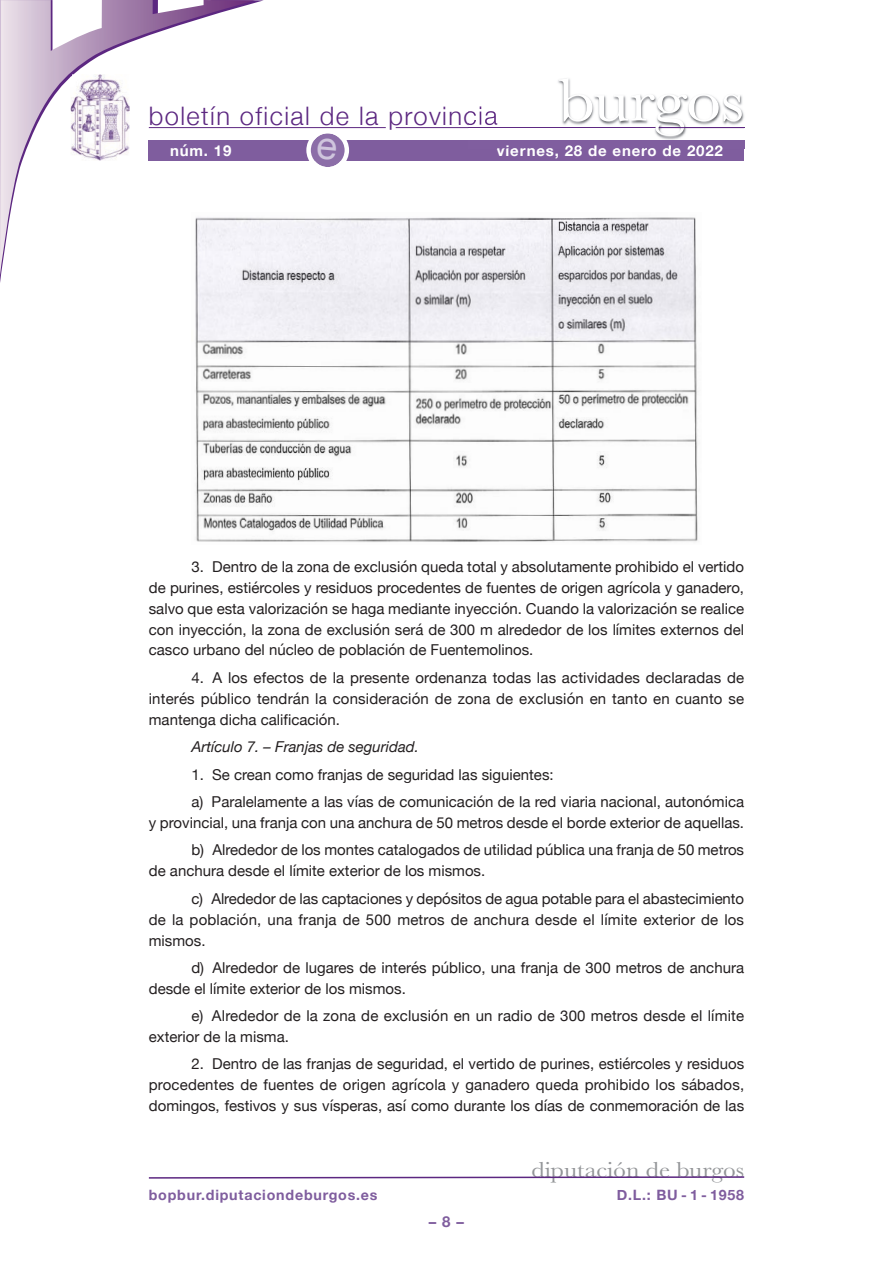
<style>
.page{position:relative;width:893px;height:1263px;background:#fff}
.page>*{position:absolute;margin:0;border:0;box-sizing:border-box;transform-origin:0 0}
.t1{font:63px "Baskerville";letter-spacing:-.01em;color:#fff;scale:1.12 1}
.t2{font:300 25.5px "Helvetica Neue";letter-spacing:.055em;color:#5c2781}
.t3{font:22.5px "Baskerville";color:#939598;scale:1.12 1}
.t4{font:15px/21px "Helvetica Neue";color:#231f20}
.t5{font:italic 15px "Helvetica Neue";color:#231f20}
.t6{font:700 15px "Helvetica Neue";letter-spacing:.055em;color:#fff}
.t7{font:700 15px "Helvetica Neue";color:#7f5d9e}
.t8{font:700 14.25px "Helvetica Neue";letter-spacing:.055em;color:#7f5d9e}
</style>
<div class="page">
<hr style="left:396px;top:127px;width:348px;height:1px;background:#5c2781">
<hr style="left:149px;top:127px;width:237px;height:1px;background:#5c2781">
<svg style="left:0;top:0;width:255px;height:275px"></svg>
<div style="left:149px;top:140px;width:595px;height:20px;background:#7f5d9e"></div>
<svg style="left:148px;top:1176px;width:597px;height:3px"></svg>
<img style="left:468px;top:78px;width:277px;height:71px">
<img style="left:468px;top:127px;width:191px;height:1px">
<img style="left:468px;top:140px;width:276px;height:9px">
<img style="left:497px;top:145px;width:61px;height:4px">
<hr style="left:659px;top:127px;width:85px;height:1px;background:#5c2781">
<img style="left:71px;top:74px;width:59px;height:87px">
<img style="left:191px;top:213px;width:507px;height:329px">
<svg style="left:306px;top:133px;width:43px;height:34px"></svg>
<h2 class="t2" style="left:149px;top:100px;width:350px">boletín oficial de la provincia</h2>
<h1 class="t1" style="left:558px;top:64px;width:168px">burgos</h1>
<p class="t6" style="left:170px;top:141px;width:63px">núm. 19</p>
<p class="t6" style="left:497px;top:141px;width:227px">viernes, 28 de enero de 2022</p>
<p class="t4" style="left:149px;top:555px;width:597px;text-align:justify;text-indent:43px">3. Dentro de la zona de exclusión queda total y absolutamente prohibido el vertido de purines, estiércoles y residuos procedentes de fuentes de origen agrícola y ganadero, salvo que esta valorización se haga mediante inyección. Cuando la valorización se realice con inyección, la zona de exclusión será de 300 m alrededor de los límites externos del casco urbano del núcleo de población de Fuentemolinos.</p>
<p class="t4" style="left:149px;top:667px;width:597px;text-align:justify;text-indent:43px">4. A los efectos de la presente ordenanza todas las actividades declaradas de interés público tendrán la consideración de zona de exclusión en tanto en cuanto se mantenga dicha calificación.</p>
<p class="t5" style="left:191px;top:738px;width:229px">Artículo 7. – Franjas de seguridad.</p>
<p class="t4" style="left:191px;top:760px;width:554px;line-height:27.3px">1. Se crean como franjas de seguridad las siguientes:<br>a) Paralelamente a las vías de comunicación de la red viaria nacional, autonómica</p>
<p class="t4" style="left:149px;top:809px;width:597px;line-height:27.3px;text-align:right">y provincial, una franja con una anchura de 50 metros desde el borde exterior de aquellas. b) Alrededor de los montes catalogados de utilidad pública una franja de 50 metros</p>
<p class="t4" style="left:191px;top:857px;width:554px;line-height:27.3px;text-indent:-43px">de anchura desde el límite exterior de los mismos.<br>c) Alrededor de las captaciones y depósitos de agua potable para el abastecimiento</p>
<p class="t4" style="left:149px;top:908px;width:597px">de la población, una franja de 500 metros de anchura desde el límite exterior de los mismos.</p>
<p class="t4" style="left:149px;top:957px;width:597px;text-indent:43px">d) Alrededor de lugares de interés público, una franja de 300 metros de anchura desde el límite exterior de los mismos.</p>
<p class="t4" style="left:149px;top:1005px;width:597px;text-indent:43px">e) Alrededor de la zona de exclusión en un radio de 300 metros desde el límite exterior de la misma.</p>
<p class="t4" style="left:149px;top:1053px;width:597px;text-align:justify;text-indent:43px">2. Dentro de las franjas de seguridad, el vertido de purines, estiércoles y residuos procedentes de fuentes de origen agrícola y ganadero queda prohibido los sábados, domingos, festivos y sus vísperas, así como durante los días de conmemoración de las</p>
<h3 class="t3" style="left:531px;top:1157px;width:191px">diputación de burgos</h3>
<p class="t8" style="left:149px;top:1186px;width:230px">bopbur.diputaciondeburgos.es</p>
<p class="t8" style="left:617px;top:1186px;width:129px">D.L.: BU - 1 - 1958</p>
<p class="t7" style="left:429px;top:1212px;width:37px">– 8 –</p>
</div>
